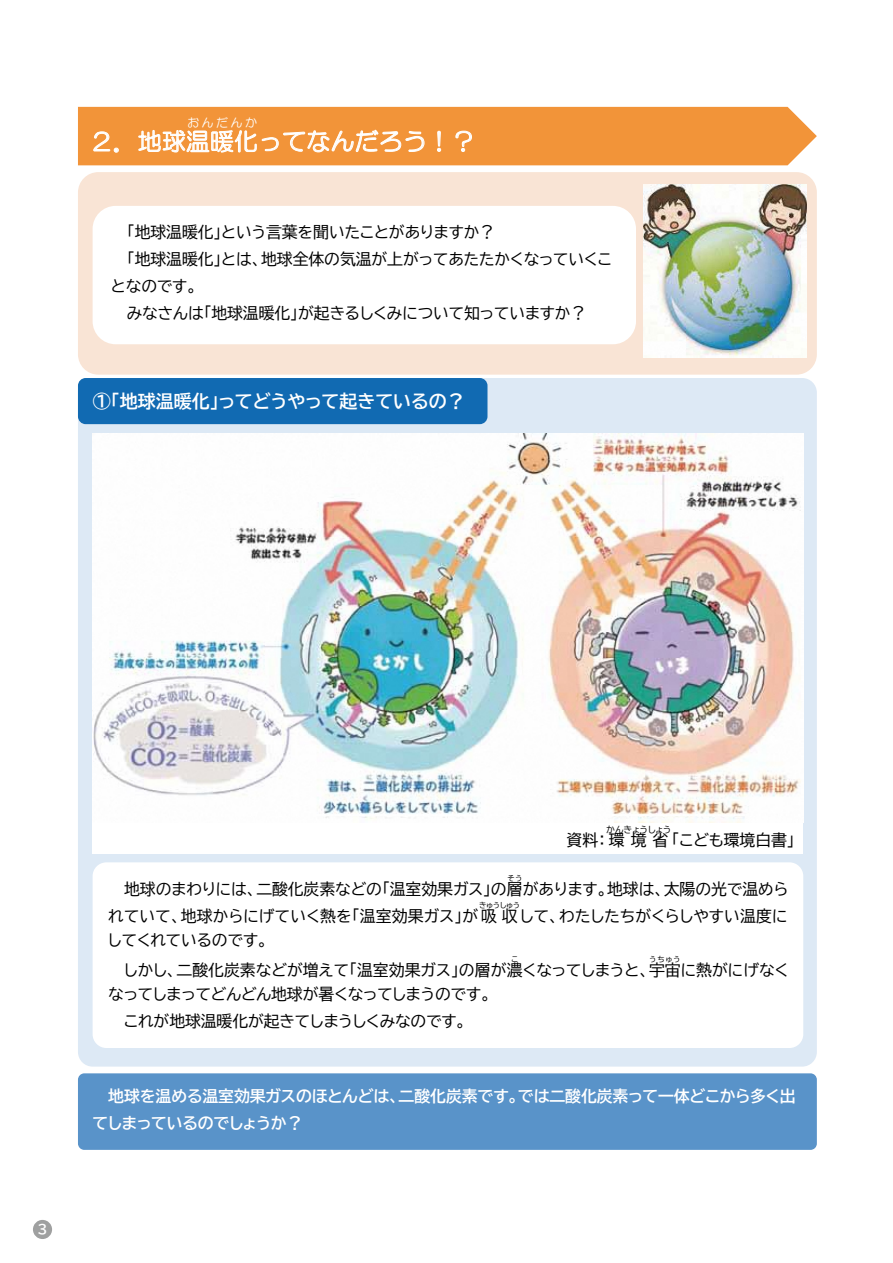
<style>
.page{position:relative;width:893px;height:1263px;background:#fff}
.page>*{position:absolute;margin:0;border:0;box-sizing:border-box;transform-origin:0 0}
.t1{font:24px "HG Maru Gothic MPRO";letter-spacing:.01em;color:#fff}
.t2{font:18px "BIZ UDP Gothic Bold";color:#fff}
.t3{font:15.9px/29.5px "BIZ UDP Gothic";color:#000}
.t4{font:15.9px/27px "BIZ UDP Gothic Bold";letter-spacing:-.005em;color:#fff}
.t5{font:12.75px "BIZ UDP Gothic Bold";color:#fff}
.t6{font:12px "HG Maru Gothic MPRO";letter-spacing:.2em;color:#fff}
.t7{font:9px "BIZ UDP Gothic";color:#000}
.t8{font:7.5px "BIZ UDP Gothic";letter-spacing:.005em;color:#000}
</style>
<div class="page">
<div style="left:78px;top:172px;width:739px;height:203px;background:#f9e4d5;border-radius:20px"></div>
<div style="left:78px;top:378px;width:739px;height:688px;background:#dde9f5;border-radius:15px"></div>
<img style="left:644px;top:184px;width:162px;height:174px">
<svg style="left:78px;top:107px;width:739px;height:58px;background:#f29b47"></svg>
<div style="left:93px;top:206px;width:543px;height:138px;background:#fff;border-radius:23px"></div>
<div style="left:78px;top:378px;width:409px;height:46px;background:#116ab2;border-radius:8px"></div>
<div style="left:93px;top:862px;width:710px;height:186px;background:#fff;border-radius:14px"></div>
<div style="left:78px;top:1073px;width:739px;height:77px;background:#5993c9;border-radius:6px"></div>
<div style="left:93px;top:435px;width:710px;height:419px;background:#fff"></div>
<div style="left:33px;top:1220px;width:19px;height:19px;background:#9fa0a0;border-radius:50%"></div>
<img style="left:92px;top:433px;width:711px;height:382px">
<p class="t6" style="left:187px;top:117px;width:71px">おんだんか</p>
<h1 class="t1" style="left:89px;top:129px;width:387px">２．地球温暖化ってなんだろう！？</h1>
<p class="t3" style="left:127px;top:217px;width:370px">「地球温暖化」という言葉を聞いたことがありますか？</p>
<p class="t3" style="left:127px;top:244px;width:486px">「地球温暖化」とは、地球全体の気温が上がってあたたかくなっていくこ</p>
<p class="t3" style="left:111px;top:271px;width:87px">となのです。</p>
<p class="t3" style="left:127px;top:298px;width:461px">みなさんは「地球温暖化」が起きるしくみについて知っていますか？</p>
<p class="t2" style="left:93px;top:392px;width:374px">①「地球温暖化」ってどうやって起きているの？</p>
<p class="t5" style="left:38px;top:1223px;width:11px">3</p>
<p class="t7" style="left:606px;top:825px;width:67px">かんきょうしょう</p>
<p class="t3" style="left:567px;top:825px;width:230px">資料：環境省「こども環境白書」</p>
<p class="t8" style="left:507px;top:874px;width:16px">そう</p>
<p class="t3" style="left:108px;top:901px;width:681px">れていて、地球からにげていく熱を「温室効果ガス」が吸収して、わたしたちがくらしやすい温度に</p>
<p class="t3" style="left:124px;top:874px;width:666px">地球のまわりには、二酸化炭素などの「温室効果ガス」の層があります。地球は、太陽の光で温めら</p>
<p class="t8" style="left:479px;top:901px;width:42px">きゅうしゅう</p>
<p class="t3" style="left:124px;top:925px;width:666px;text-indent:-16px">してくれているのです。<br>しかし、二酸化炭素などが増えて「温室効果ガス」の層が濃くなってしまうと、宇宙に熱がにげなく</p>
<p class="t8" style="left:511px;top:955px;width:8px">こ</p>
<p class="t8" style="left:650px;top:955px;width:32px">うちゅう</p>
<p class="t3" style="left:108px;top:980px;width:384px;line-height:27px;text-align:center">なってしまってどんどん地球が暑くなってしまうのです。これが地球温暖化が起きてしまうしくみなのです。</p>
<p class="t4" style="left:92px;top:1082px;width:705px;text-indent:16px">地球を温める温室効果ガスのほとんどは、二酸化炭素です。では二酸化炭素って一体どこから多く出てしまっているのでしょうか？</p>
</div>
